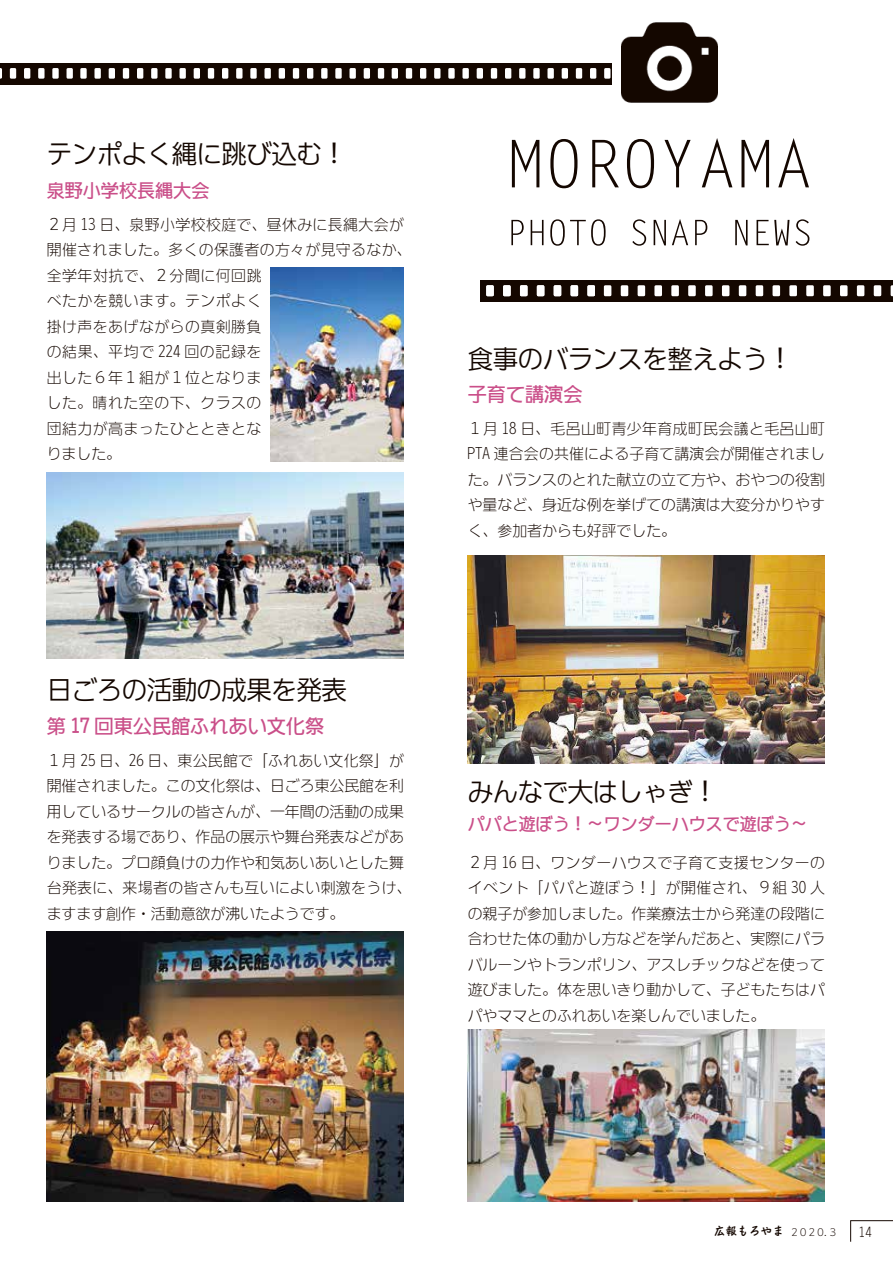
<style>
.page{position:relative;width:893px;height:1263px;background:#fff}
.page>*{position:absolute;margin:0;border:0;box-sizing:border-box;transform-origin:0 0}
.t1{font:25.5px "DFUD Gothic W4 WIN RKSJ H";letter-spacing:-.02em;color:#140700}
.t2{font:19.2px "DFUD Gothic W6 WIN RKSJ H";color:#ca4f89}
.t3{font:18px "DFUD Gothic W6 WIN RKSJ H";color:#ca4f89}
.t4{font:16.95px "DFUD Gothic W6 WIN RKSJ H";color:#ca4f89}
.t5{font:14.85px/25.5px "DFUD Gothic W2 WIN RKSJ H";color:#140700;text-align:justify}
.t6{font:14.85px/25.5px "DFUD Gothic W2 WIN RKSJ H";letter-spacing:.035em;color:#140700}
.t7{font:12.75px "DFUD Gothic W2 WIN RKSJ H";color:#140700}
.t8{font:11.7px "DF Kaku Pop W5 WIN RKSJ H";color:#140700}
.s1{font-family:"DFUD Gothic W2 WIN RKSJ H";font-size:9.6px}
</style>
<div class="page">
<div style="left:0;top:64px;width:615px;height:21px;background:#140700"></div>
<div style="left:477px;top:68px;width:6px;height:11px;background:#fff;border-radius:2px"></div>
<div style="left:462px;top:68px;width:7px;height:11px;background:#fff;border-radius:2px"></div>
<div style="left:448px;top:68px;width:7px;height:11px;background:#fff;border-radius:2px"></div>
<div style="left:434px;top:68px;width:6px;height:11px;background:#fff;border-radius:2px"></div>
<div style="left:420px;top:68px;width:6px;height:11px;background:#fff;border-radius:2px"></div>
<div style="left:406px;top:68px;width:6px;height:11px;background:#fff;border-radius:2px"></div>
<div style="left:392px;top:68px;width:6px;height:11px;background:#fff;border-radius:2px"></div>
<div style="left:491px;top:68px;width:6px;height:11px;background:#fff;border-radius:2px"></div>
<div style="left:505px;top:68px;width:6px;height:11px;background:#fff;border-radius:2px"></div>
<div style="left:519px;top:68px;width:6px;height:11px;background:#fff;border-radius:2px"></div>
<div style="left:533px;top:68px;width:7px;height:11px;background:#fff;border-radius:2px"></div>
<div style="left:547px;top:68px;width:7px;height:11px;background:#fff;border-radius:2px"></div>
<div style="left:562px;top:68px;width:6px;height:11px;background:#fff;border-radius:2px"></div>
<div style="left:576px;top:68px;width:6px;height:11px;background:#fff;border-radius:2px"></div>
<div style="left:590px;top:68px;width:6px;height:11px;background:#fff;border-radius:2px"></div>
<div style="left:293px;top:68px;width:6px;height:11px;background:#fff;border-radius:2px"></div>
<div style="left:307px;top:68px;width:6px;height:11px;background:#fff;border-radius:2px"></div>
<div style="left:321px;top:68px;width:6px;height:11px;background:#fff;border-radius:2px"></div>
<div style="left:335px;top:68px;width:7px;height:11px;background:#fff;border-radius:2px"></div>
<div style="left:349px;top:68px;width:7px;height:11px;background:#fff;border-radius:2px"></div>
<div style="left:364px;top:68px;width:6px;height:11px;background:#fff;border-radius:2px"></div>
<div style="left:378px;top:68px;width:6px;height:11px;background:#fff;border-radius:2px"></div>
<div style="left:165px;top:68px;width:7px;height:11px;background:#fff;border-radius:2px"></div>
<div style="left:151px;top:68px;width:6px;height:11px;background:#fff;border-radius:2px"></div>
<div style="left:137px;top:68px;width:6px;height:11px;background:#fff;border-radius:2px"></div>
<div style="left:123px;top:68px;width:6px;height:11px;background:#fff;border-radius:2px"></div>
<div style="left:109px;top:68px;width:6px;height:11px;background:#fff;border-radius:2px"></div>
<div style="left:94px;top:68px;width:7px;height:11px;background:#fff;border-radius:2px"></div>
<div style="left:80px;top:68px;width:7px;height:11px;background:#fff;border-radius:2px"></div>
<div style="left:179px;top:68px;width:7px;height:11px;background:#fff;border-radius:2px"></div>
<div style="left:194px;top:68px;width:6px;height:11px;background:#fff;border-radius:2px"></div>
<div style="left:208px;top:68px;width:6px;height:11px;background:#fff;border-radius:2px"></div>
<div style="left:222px;top:68px;width:6px;height:11px;background:#fff;border-radius:2px"></div>
<div style="left:236px;top:68px;width:6px;height:11px;background:#fff;border-radius:2px"></div>
<div style="left:250px;top:68px;width:7px;height:11px;background:#fff;border-radius:2px"></div>
<div style="left:264px;top:68px;width:7px;height:11px;background:#fff;border-radius:2px"></div>
<div style="left:279px;top:68px;width:6px;height:11px;background:#fff;border-radius:2px"></div>
<svg style="left:0;top:68px;width:2px;height:11px"></svg>
<div style="left:10px;top:68px;width:6px;height:11px;background:#fff;border-radius:2px"></div>
<div style="left:24px;top:68px;width:6px;height:11px;background:#fff;border-radius:2px"></div>
<div style="left:38px;top:68px;width:7px;height:11px;background:#fff;border-radius:2px"></div>
<div style="left:52px;top:68px;width:7px;height:11px;background:#fff;border-radius:2px"></div>
<div style="left:67px;top:68px;width:6px;height:11px;background:#fff;border-radius:2px"></div>
<div style="left:604px;top:68px;width:6px;height:11px;background:#fff;border-radius:2px"></div>
<div style="left:612px;top:15px;width:115px;height:91px;background:#fff"></div>
<img style="left:622px;top:22px;width:96px;height:81px">
<svg style="left:512px;top:138px;width:297px;height:50px"></svg>
<svg style="left:511px;top:219px;width:298px;height:27px"></svg>
<div style="left:480px;top:280px;width:413px;height:22px;background:#140700"></div>
<div style="left:705px;top:285px;width:8px;height:11px;background:#fff;border-radius:2px"></div>
<div style="left:688px;top:285px;width:8px;height:11px;background:#fff;border-radius:2px"></div>
<div style="left:671px;top:285px;width:8px;height:11px;background:#fff;border-radius:2px"></div>
<div style="left:654px;top:285px;width:8px;height:11px;background:#fff;border-radius:2px"></div>
<div style="left:638px;top:285px;width:7px;height:11px;background:#fff;border-radius:2px"></div>
<div style="left:621px;top:285px;width:7px;height:11px;background:#fff;border-radius:2px"></div>
<div style="left:604px;top:285px;width:7px;height:11px;background:#fff;border-radius:2px"></div>
<div style="left:722px;top:285px;width:7px;height:11px;background:#fff;border-radius:2px"></div>
<div style="left:739px;top:285px;width:7px;height:11px;background:#fff;border-radius:2px"></div>
<div style="left:756px;top:285px;width:7px;height:11px;background:#fff;border-radius:2px"></div>
<div style="left:772px;top:285px;width:8px;height:11px;background:#fff;border-radius:2px"></div>
<div style="left:789px;top:285px;width:8px;height:11px;background:#fff;border-radius:2px"></div>
<div style="left:806px;top:285px;width:8px;height:11px;background:#fff;border-radius:2px"></div>
<div style="left:823px;top:285px;width:8px;height:11px;background:#fff;border-radius:2px"></div>
<div style="left:840px;top:285px;width:7px;height:11px;background:#fff;border-radius:2px"></div>
<div style="left:857px;top:285px;width:7px;height:11px;background:#fff;border-radius:2px"></div>
<div style="left:874px;top:285px;width:7px;height:11px;background:#fff;border-radius:2px"></div>
<svg style="left:891px;top:285px;width:2px;height:11px"></svg>
<img style="left:468px;top:555px;width:357px;height:208px">
<img style="left:47px;top:931px;width:357px;height:270px">
<div style="left:486px;top:285px;width:8px;height:11px;background:#fff;border-radius:2px"></div>
<div style="left:503px;top:285px;width:8px;height:11px;background:#fff;border-radius:2px"></div>
<div style="left:520px;top:285px;width:7px;height:11px;background:#fff;border-radius:2px"></div>
<div style="left:537px;top:285px;width:7px;height:11px;background:#fff;border-radius:2px"></div>
<div style="left:554px;top:285px;width:7px;height:11px;background:#fff;border-radius:2px"></div>
<div style="left:571px;top:285px;width:7px;height:11px;background:#fff;border-radius:2px"></div>
<div style="left:587px;top:285px;width:8px;height:11px;background:#fff;border-radius:2px"></div>
<img style="left:47px;top:472px;width:357px;height:186px">
<img style="left:270px;top:268px;width:134px;height:193px">
<img style="left:468px;top:1029px;width:356px;height:172px">
<svg style="left:850px;top:1221px;width:1px;height:21px"></svg>
<hr style="left:850px;top:1220px;width:43px;height:1px;background:#140700">
<h1 class="t1" style="left:47px;top:137px;width:302px">テンポよく縄に跳び込む！</h1>
<p class="t3" style="left:47px;top:178px;width:164px">泉野小学校長縄大会</p>
<p class="t6" style="left:47px;top:211px;width:366px">２月 13 日、泉野小学校校庭で、昼休みに長縄大会が開催されました。多くの保護者の方々が見守るなか、全学年対抗で、２分間に何回跳<br>べたかを競います。テンポよく<br>掛け声をあげながらの真剣勝負<br>の結果、平均で 224 回の記録を<br>出した６年１組が１位となりま<br>した。晴れた空の下、クラスの<br>団結力が高まったひとときとな<br>りました。</p>
<h1 class="t1" style="left:47px;top:673px;width:302px">日ごろの活動の成果を発表</h1>
<p class="t2" style="left:47px;top:713px;width:279px">第 17 回東公民館ふれあい文化祭</p>
<p class="t5" style="left:47px;top:747px;width:366px;text-align:left">１月 25 日、26 日、東公民館で「ふれあい文化祭」が開催されました。この文化祭は、日ごろ東公民館を利用しているサークルの皆さんが、一年間の活動の成果を発表する場であり、作品の展示や舞台発表などがありました。プロ顔負けの力作や和気あいあいとした舞台発表に、来場者の皆さんも互いによい刺激をうけ、ますます創作・活動意欲が沸いたようです。</p>
<h1 class="t1" style="left:468px;top:341px;width:327px">食事のバランスを整えよう！</h1>
<p class="t2" style="left:468px;top:381px;width:116px">子育て講演会</p>
<p class="t5" style="left:468px;top:415px;width:359px">１月 18 日、毛呂山町青少年育成町民会議と毛呂山町PTA 連合会の共催による子育て講演会が開催されました。バランスのとれた献立の立て方や、おやつの役割や量など、身近な例を挙げての講演は大変分かりやすく、参加者からも好評でした。</p>
<h1 class="t1" style="left:468px;top:775px;width:252px">みんなで大はしゃぎ！</h1>
<p class="t4" style="left:468px;top:812px;width:342px">パパと遊ぼう！～ワンダーハウスで遊ぼう～</p>
<p class="t5" style="left:468px;top:849px;width:359px">２月 16 日、ワンダーハウスで子育て支援センターのイベント「パパと遊ぼう！」が開催され、９組 30 人の親子が参加しました。作業療法士から発達の段階に合わせた体の動かし方などを学んだあと、実際にパラバルーンやトランポリン、アスレチックなどを使って遊びました。体を思いきり動かして、子どもたちはパパやママとのふれあいを楽しんでいました。</p>
<p class="t8" style="left:714px;top:1225px;width:125px">広報もろやま <span class="s1">２０２０．３</span></p>
<p class="t7" style="left:859px;top:1223px;width:14px">14</p>
</div>
